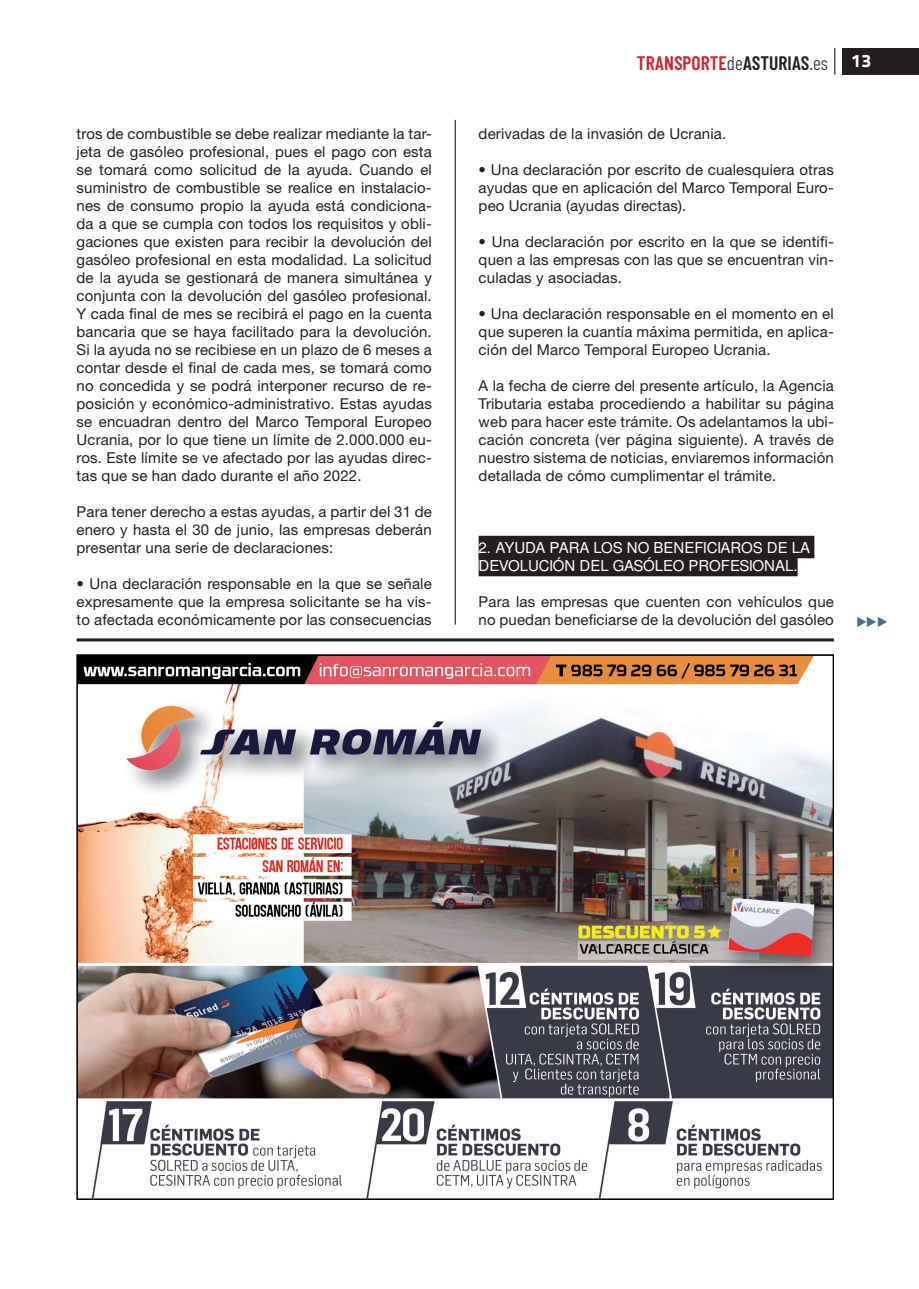
<style>
.page{position:relative;width:919px;height:1289px;background:#fff}
.page>*{position:absolute;margin:0;border:0;box-sizing:border-box;transform-origin:0 0}
.t1{font:22.5px "Flama";color:#41738d}
.t2{font:600 19.5px "Barlow Condensed";color:#d1232a}
.t3{font:15px/18px "Helvetica Neue";letter-spacing:.01em;color:#231f20;text-align:justify}
.t4{font:15px/18px "Free Sans";color:#fff}
.s1{font-weight:300;color:#231f20}
.s2{color:#231f20}
</style>
<div class="page">
<div style="left:841px;top:48px;width:77px;height:26px;background:#231f20"></div>
<svg style="left:834px;top:48px;width:1px;height:26px"></svg>
<hr style="left:454px;top:120px;width:2px;height:504px;background:#231f20">
<div style="left:478px;top:536px;width:336px;height:22px;background:#231f20"></div>
<div style="left:478px;top:554px;width:319px;height:22px;background:#231f20"></div>
<hr style="left:77px;top:638px;width:756px;height:3px;background:#231f20">
<img style="left:77px;top:654px;width:756px;height:545px">
<p class="t3" style="left:77px;top:124px;width:357px">tros de combustible se debe realizar mediante la tar&shy;jeta de gasóleo profesional, pues el pago con esta se tomará como solicitud de la ayuda. Cuando el suministro de combustible se realice en instalacio&shy;nes de consumo propio la ayuda está condiciona&shy;da a que se cumpla con todos los requisitos y obli&shy;gaciones que existen para recibir la devolución del gasóleo profesional en esta modalidad. La solicitud de la ayuda se gestionará de manera simultánea y conjunta con la devolución del gasóleo profesional.<br>Y cada final de mes se recibirá el pago en la cuenta bancaria que se haya facilitado para la devolución.<br>Si la ayuda no se recibiese en un plazo de 6 meses a contar desde el final de cada mes, se tomará como no concedida y se podrá interponer recurso de re&shy;posición y económico-administrativo. Estas ayudas se encuadran dentro del Marco Temporal Europeo Ucrania, por lo que tiene un límite de 2.000.000 eu&shy;ros. Este límite se ve afectado por las ayudas direc&shy;tas que se han dado durante el año 2022.</p>
<p class="t3" style="left:77px;top:502px;width:357px">Para tener derecho a estas ayudas, a partir del 31 de enero y hasta el 30 de junio, las empresas deberán presentar una serie de declaraciones:</p>
<p class="t3" style="left:77px;top:574px;width:357px">• Una declaración responsable en la que se señale expresamente que la empresa solicitante se ha vis&shy;to afectada económicamente por las consecuencias</p>
<h2 class="t2" style="left:636px;top:51px;width:235px">TRANSPORTE<span class="s1">de</span><span class="s2">ASTURIAS</span><span class="s1">.es</span> <sup>13</sup></h2>
<p class="t3" style="left:478px;top:124px;width:249px">derivadas de la invasión de Ucrania.</p>
<p class="t3" style="left:478px;top:160px;width:357px">• Una declaración por escrito de cualesquiera otras ayudas que en aplicación del Marco Temporal Euro&shy;peo Ucrania (ayudas directas).</p>
<p class="t3" style="left:478px;top:232px;width:357px">• Una declaración por escrito en la que se identifi&shy;quen a las empresas con las que se encuentran vin&shy;culadas y asociadas.</p>
<p class="t3" style="left:478px;top:304px;width:357px">• Una declaración responsable en el momento en el que superen la cuantía máxima permitida, en aplica&shy;ción del Marco Temporal Europeo Ucrania.</p>
<p class="t3" style="left:478px;top:376px;width:357px">A la fecha de cierre del presente artículo, la Agencia Tributaria estaba procediendo a habilitar su página web para hacer este trámite. Os adelantamos la ubi&shy;cación concreta (ver página siguiente). A través de nuestro sistema de noticias, enviaremos información detallada de cómo cumplimentar el trámite.</p>
<p class="t4" style="left:478px;top:539px;width:333px">2. AYUDA PARA LOS NO BENEFICIAROS DE LA<br>DEVOLUCIÓN DEL GASÓLEO PROFESIONAL.</p>
<p class="t3" style="left:478px;top:592px;width:357px">Para las empresas que cuenten con vehículos que no puedan beneficiarse de la devolución del gasóleo</p>
<h1 class="t1" style="left:855px;top:607px;width:35px">►► ►</h1>
</div>
